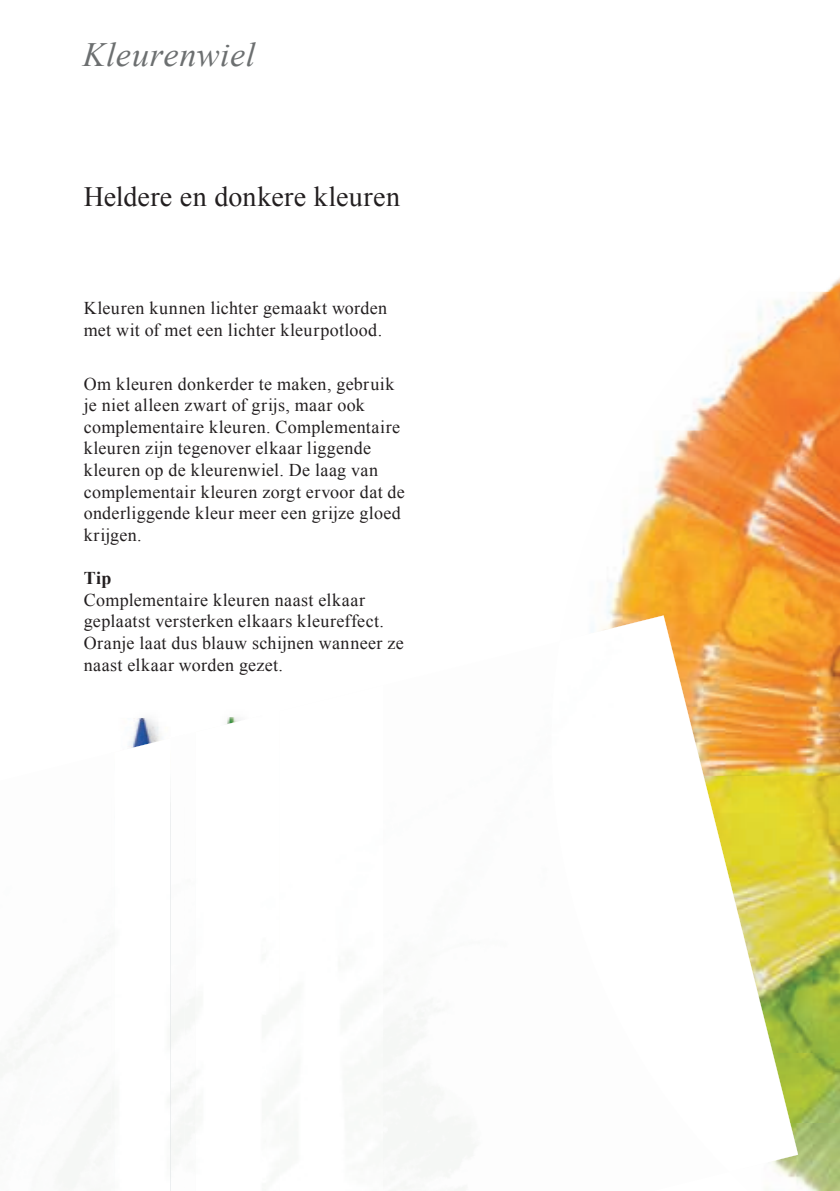
<style>
.page{position:relative;width:840px;height:1191px;background:#fff}
.page>*{position:absolute;margin:0;border:0;box-sizing:border-box;transform-origin:0 0}
.t1{font:italic 34px "Times New Roman";letter-spacing:.015em;color:#6c6f70}
.t2{font:28px "Times New Roman";letter-spacing:.01em;color:#231f20}
.t3{font:18px/21.6px "Times New Roman";letter-spacing:.02em;color:#231f20}
.t4{font:700 18px "Times New Roman";color:#231f20}
</style>
<div class="page">
<img style="left:607px;top:430px;width:232px;height:276px">
<img style="left:797px;top:706px;width:42px;height:70px">
<img style="left:688px;top:292px;width:151px;height:138px">
<img style="left:775px;top:1123px;width:64px;height:68px">
<img style="left:797px;top:776px;width:42px;height:276px">
<img style="left:822px;top:278px;width:17px;height:14px">
<img style="left:797px;top:1052px;width:42px;height:71px">
<img style="left:591px;top:615px;width:206px;height:556px">
<img style="left:124px;top:718px;width:46px;height:20px">
<img style="left:114px;top:738px;width:56px;height:453px">
<h1 class="t1" style="left:83px;top:42px;width:174px">Kleurenwiel</h1>
<h2 class="t2" style="left:84px;top:186px;width:317px">Heldere en donkere kleuren</h2>
<p class="t3" style="left:84px;top:299px;width:305px">Kleuren kunnen lichter gemaakt worden met wit of met een lichter kleurpotlood.</p>
<p class="t3" style="left:84px;top:374px;width:322px">Om kleuren donkerder te maken, gebruik je niet alleen zwart of grijs, maar ook complementaire kleuren. Complementaire kleuren zijn tegenover elkaar liggende kleuren op de kleurenwiel. De laag van complementair kleuren zorgt ervoor dat de onderliggende kleur meer een grijze gloed krijgen.</p>
<p class="t4" style="left:84px;top:572px;width:29px">Tip</p>
<p class="t3" style="left:84px;top:590px;width:321px">Complementaire kleuren naast elkaar geplaatst versterken elkaars kleureffect.<br>Oranje laat dus blauw schijnen wanneer ze naast elkaar worden gezet.</p>
</div>
